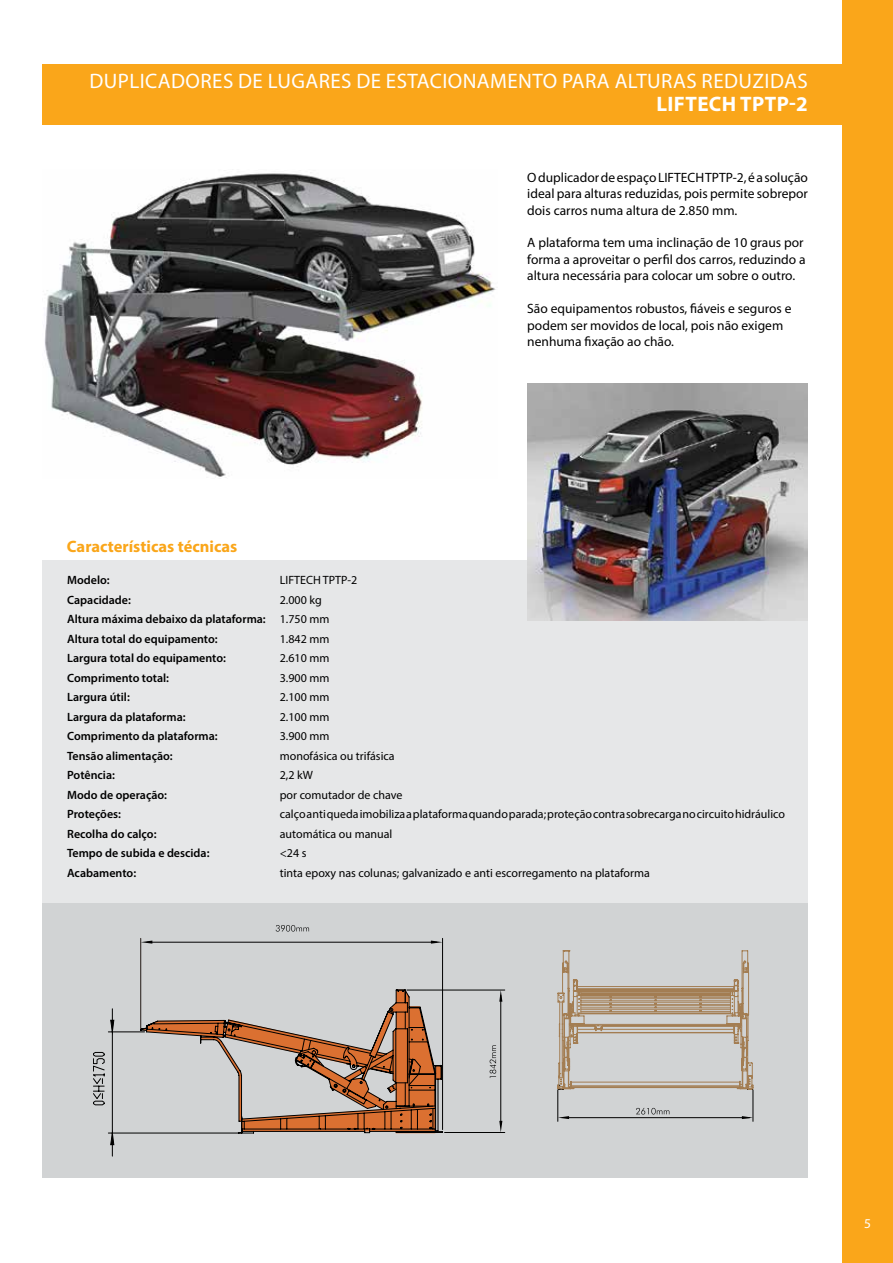
<style>
.page{position:relative;width:893px;height:1263px;background:#fff}
.page>*{position:absolute;margin:0;border:0;box-sizing:border-box;transform-origin:0 0}
.t1{font:21px "Myriad Pro";letter-spacing:.02em;color:#fff}
.t2{font:700 21px "Myriad Pro";letter-spacing:.02em;color:#fff}
.t3{font:700 16.5px "Myriad Pro";color:#faa61a}
.t4{font:13.5px/16.5px "Myriad Pro";color:#000}
.t5{font:13.5px "Myriad Pro";color:#fff}
.t6{font:12px/19.5px "Myriad Pro";color:#000}
.t7{font:600 12px/19.5px "Myriad Pro";color:#000}
</style>
<div class="page">
<div style="left:842px;top:0;width:51px;height:1263px;background:#faa61a"></div>
<div style="left:43px;top:64px;width:801px;height:60px;background:#faa61a"></div>
<img style="left:44px;top:172px;width:452px;height:305px">
<div style="left:43px;top:560px;width:765px;height:543px;background:#e6e7e8"></div>
<div style="left:43px;top:903px;width:765px;height:275px;background:#d1d3d4"></div>
<svg style="left:499px;top:991px;width:3px;height:11px"></svg>
<svg style="left:499px;top:1121px;width:3px;height:11px"></svg>
<hr style="left:407px;top:990px;width:98px;height:1px;background:#000">
<hr style="left:445px;top:1132px;width:60px;height:1px;background:#000">
<hr style="left:500px;top:995px;width:1px;height:130px;background:#000">
<svg style="left:141px;top:940px;width:11px;height:4px"></svg>
<svg style="left:431px;top:940px;width:11px;height:4px"></svg>
<hr style="left:140px;top:938px;width:1px;height:90px;background:#231915">
<hr style="left:442px;top:938px;width:1px;height:191px;background:#000">
<hr style="left:147px;top:942px;width:290px;height:1px;background:#000">
<svg style="left:93px;top:989px;width:350px;height:167px"></svg>
<svg style="left:276px;top:925px;width:33px;height:7px"></svg>
<svg style="left:490px;top:1045px;width:6px;height:33px"></svg>
<svg style="left:557px;top:950px;width:196px;height:140px"></svg>
<svg style="left:559px;top:1116px;width:10px;height:3px"></svg>
<svg style="left:742px;top:1116px;width:11px;height:3px"></svg>
<hr style="left:558px;top:1090px;width:1px;height:31px;background:#000">
<hr style="left:753px;top:1090px;width:1px;height:31px;background:#000">
<hr style="left:567px;top:1117px;width:182px;height:1px;background:#000">
<svg style="left:636px;top:1108px;width:33px;height:6px"></svg>
<img style="left:527px;top:384px;width:281px;height:236px">
<h1 class="t1" style="left:89px;top:68px;width:720px">DUPLICADORES DE LUGARES DE ESTACIONAMENTO PARA ALTURAS REDUZIDAS</h1>
<h1 class="t2" style="left:656px;top:90px;width:153px">LIFTECH TPTP-2</h1>
<p class="t4" style="left:527px;top:168px;width:282px;text-align:justify">O duplicador de espaço LIFTECH TPTP-2, é a solução ideal para alturas reduzidas, pois permite sobrepor dois carros numa altura de 2.850 mm.</p>
<p class="t4" style="left:527px;top:234px;width:280px">A plataforma tem uma inclinação de 10 graus por forma a aproveitar o perfil dos carros, reduzindo a altura necessária para colocar um sobre o outro.</p>
<p class="t4" style="left:527px;top:300px;width:266px">São equipamentos robustos, fiáveis e seguros e podem ser movidos de local, pois não exigem nenhuma fixação ao chão.</p>
<p class="t3" style="left:67px;top:536px;width:172px">Características técnicas</p>
<p class="t7" style="left:67px;top:570px;width:200px">Modelo:<br>Capacidade:<br>Altura máxima debaixo da plataforma:<br>Altura total do equipamento:<br>Largura total do equipamento:<br>Comprimento total:<br>Largura útil:<br>Largura da plataforma:<br>Comprimento da plataforma:<br>Tensão alimentação:<br>Potência:<br>Modo de operação:<br>Proteções:<br>Recolha do calço:<br>Tempo de subida e descida:<br>Acabamento:</p>
<p class="t6" style="left:280px;top:570px;width:507px">LIFTECH TPTP-2<br>2.000 kg<br>1.750 mm<br>1.842 mm<br>2.610 mm<br>3.900 mm<br>2.100 mm<br>2.100 mm<br>3.900 mm<br>monofásica ou trifásica<br>2,2 kW<br>por comutador de chave<br>calço anti queda imobiliza a plataforma quando parada; proteção contra sobrecarga no circuito hidráulico automática ou manual<br>&lt;24 s<br>tinta epoxy nas colunas; galvanizado e anti escorregamento na plataforma</p>
<p class="t5" style="left:864px;top:1215px;width:8px">5</p>
</div>
